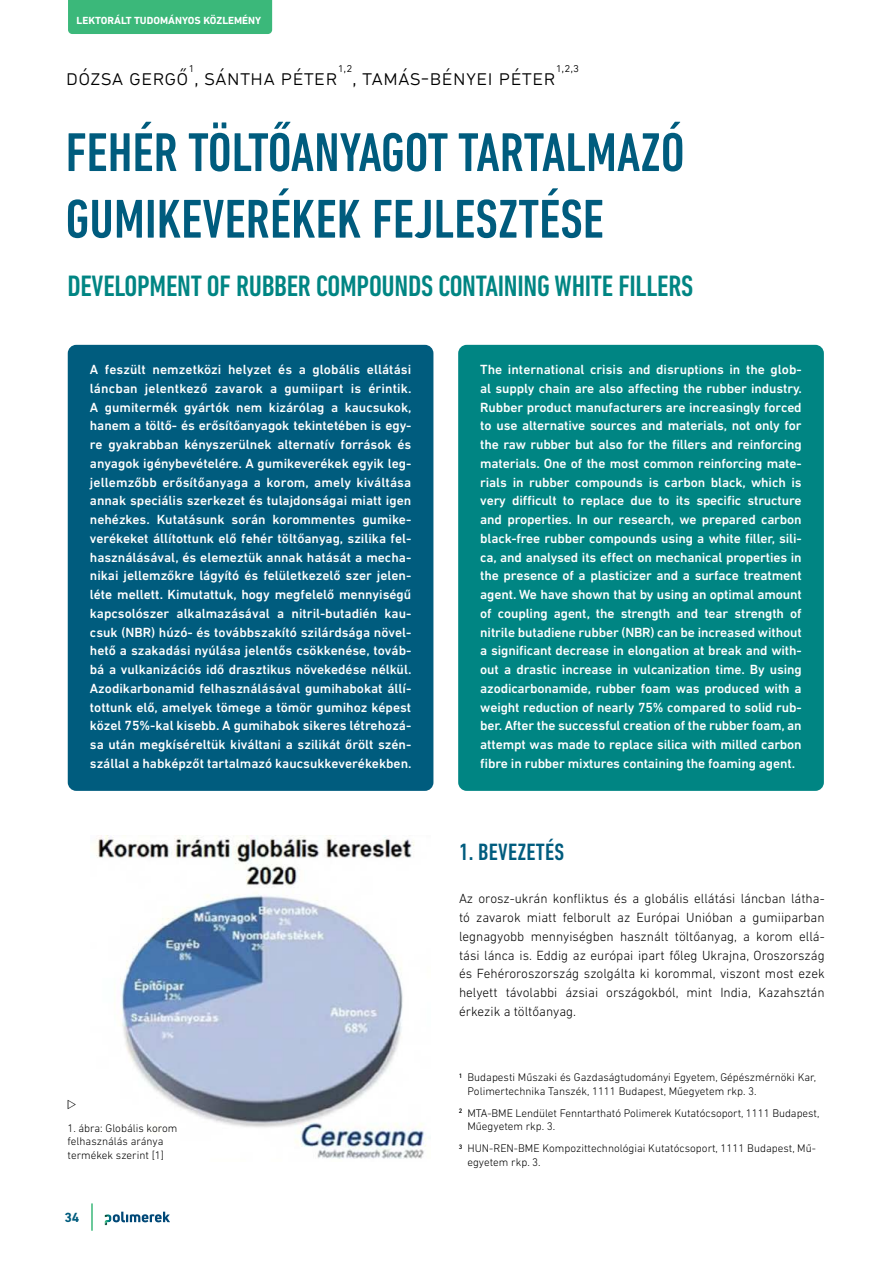
<style>
.page{position:relative;width:893px;height:1263px;background:#fff}
.page>*{position:absolute;margin:0;border:0;box-sizing:border-box;transform-origin:0 0}
.t1{font:500 condensed 55.5px/66.6px "DIN Next LT Pro";color:#005c7e}
.t2{font:500 condensed 30px "DIN Next LT Pro";letter-spacing:-.01em;color:#008583}
.t3{font:500 condensed 24px "DIN Next LT Pro";letter-spacing:.01em;color:#005c7e}
.t4{font:300 22.65px "DIN Next LT Pro";color:#000}
.t5{font:500 13.5px/18.8px "DIN Next LT Pro";letter-spacing:-.01em;color:#fff;text-align:justify}
.t6{font:300 13.5px/18.8px "DIN Next LT Pro";color:#000;text-align:justify}
.t7{font:700 13.5px "DIN Next LT Pro";color:#005c7e}
.t8{font:300 13.2px "DIN Next LT Pro";color:#000}
.t9{font:300 11.25px/13.5px "DIN Next LT Pro";color:#000}
.t10{font:700 10.5px "DIN Next LT Pro";color:#fff}
</style>
<div class="page">
<hr style="left:91px;top:1203px;width:2px;height:28px;background:#3bb87a">
<svg style="left:105px;top:1211px;width:65px;height:14px"></svg>
<div style="left:68px;top:345px;width:365px;height:446px;background:#005c7e;border-radius:9px"></div>
<div style="left:458px;top:345px;width:366px;height:446px;background:#008583;border-radius:9px"></div>
<img style="left:94px;top:836px;width:333px;height:323px">
<div style="left:68px;top:0;width:204px;height:34px;background:#3bb87a"></div>
<p class="t10" style="left:77px;top:14px;width:186px">LEKTORÁLT TUDOMÁNYOS KÖZLEMÉNY</p>
<p class="t8" style="left:188px;top:60px;width:7px">1</p>
<p class="t8" style="left:338px;top:60px;width:16px">1,2</p>
<h3 class="t4" style="left:352px;top:65px;width:205px">, tamás-bényei péter</h3>
<p class="t8" style="left:556px;top:60px;width:25px">1,2,3</p>
<h3 class="t4" style="left:66px;top:65px;width:273px">dózsa gergő , sántha péter</h3>
<h1 class="t1" style="left:66px;top:118px;width:620px">FEHÉR TÖLTŐANYAGOT TARTALMAZÓ<br>GUMIKEVERÉKEK FEJLESZTÉSE</h1>
<h2 class="t2" style="left:67px;top:269px;width:627px">DEVELOPMENT OF RUBBER COMPOUNDS CONTAINING WHITE FILLERS</h2>
<p class="t5" style="left:90px;top:360px;width:323px">A feszült nemzetközi helyzet és a globális ellátási láncban jelentkező zavarok a gumiipart is érintik.<br>A gumitermék gyártók nem kizárólag a kaucsukok, hanem a töltő- és erősítőanyagok tekintetében is egy&shy;re gyakrabban kényszerülnek alternatív források és anyagok igénybevételére. A gumikeverékek egyik leg&shy;jellemzőbb erősítőanyaga a korom, amely kiváltása annak speciális szerkezet és tulajdonságai miatt igen nehézkes. Kutatásunk során korommentes gumike&shy;verékeket állítottunk elő fehér töltőanyag, szilika fel&shy;használásával, és elemeztük annak hatását a mecha&shy;nikai jellemzőkre lágyító és felületkezelő szer jelen&shy;léte mellett. Kimutattuk, hogy megfelelő mennyiségű kapcsolószer alkalmazásával a nitril-butadién kau&shy;csuk (NBR) húzó- és továbbszakító szilárdsága növel&shy;hető a szakadási nyúlása jelentős csökkenése, továb&shy;bá a vulkanizációs idő drasztikus növekedése nélkül.<br>Azodikarbonamid felhasználásával gumihabokat állí&shy;tottunk elő, amelyek tömege a tömör gumihoz képest közel 75%-kal kisebb. A gumihabok sikeres létrehozá&shy;sa után megkíséreltük kiváltani a szilikát őrölt szén&shy;szállal a habképzőt tartalmazó kaucsukkeverékekben.</p>
<p class="t5" style="left:480px;top:360px;width:323px">The international crisis and disruptions in the glob&shy;al supply chain are also affecting the rubber industry.<br>Rubber product manufacturers are increasingly forced to use alternative sources and materials, not only for the raw rubber but also for the fillers and reinforcing materials. One of the most common reinforcing mate&shy;rials in rubber compounds is carbon black, which is very difficult to replace due to its specific structure and properties. In our research, we prepared carbon black-free rubber compounds using a white filler, sili&shy;ca, and analysed its effect on mechanical properties in the presence of a plasticizer and a surface treatment agent. We have shown that by using an optimal amount of coupling agent, the strength and tear strength of nitrile butadiene rubber (NBR) can be increased without a significant decrease in elongation at break and with&shy;out a drastic increase in vulcanization time. By using azodicarbonamide, rubber foam was produced with a weight reduction of nearly 75% compared to solid rub&shy;ber. After the successful creation of the rubber foam, an attempt was made to replace silica with milled carbon fibre in rubber mixtures containing the foaming agent.</p>
<p class="t9" style="left:68px;top:1121px;width:111px">1. ábra: Globális korom felhasználás aránya termékek szerint [1]</p>
<p class="t7" style="left:64px;top:1209px;width:17px">34</p>
<h3 class="t3" style="left:459px;top:838px;width:107px">1. BEVEZETÉS</h3>
<p class="t6" style="left:459px;top:889px;width:367px">Az orosz-ukrán konfliktus és a globális ellátási láncban látha&shy;tó zavarok miatt felborult az Európai Unióban a gumiiparban legnagyobb mennyiségben használt töltőanyag, a korom ellá&shy;tási lánca is. Eddig az európai ipart főleg Ukrajna, Oroszország és Fehéroroszország szolgálta ki korommal, viszont most ezek helyett távolabbi ázsiai országokból, mint India, Kazahsztán érkezik a töltőanyag.</p>
<p class="t9" style="left:467px;top:1070px;width:350px;text-indent:-9px"><sup>1</sup> Budapesti Műszaki és Gazdaságtudományi Egyetem, Gépészmérnöki Kar,<br>Polimertechnika Tanszék, 1111 Budapest, Műegyetem rkp. 3.</p>
<p class="t9" style="left:467px;top:1106px;width:353px;text-indent:-9px"><sup>2</sup> MTA-BME Lendület Fenntartható Polimerek Kutatócsoport, 1111 Budapest,<br>Műegyetem rkp. 3.</p>
<p class="t9" style="left:467px;top:1141px;width:350px;text-indent:-9px"><sup>3</sup> HUN-REN-BME Kompozittechnológiai Kutatócsoport, 1111 Budapest, Mű&shy;egyetem rkp. 3.</p>
</div>
